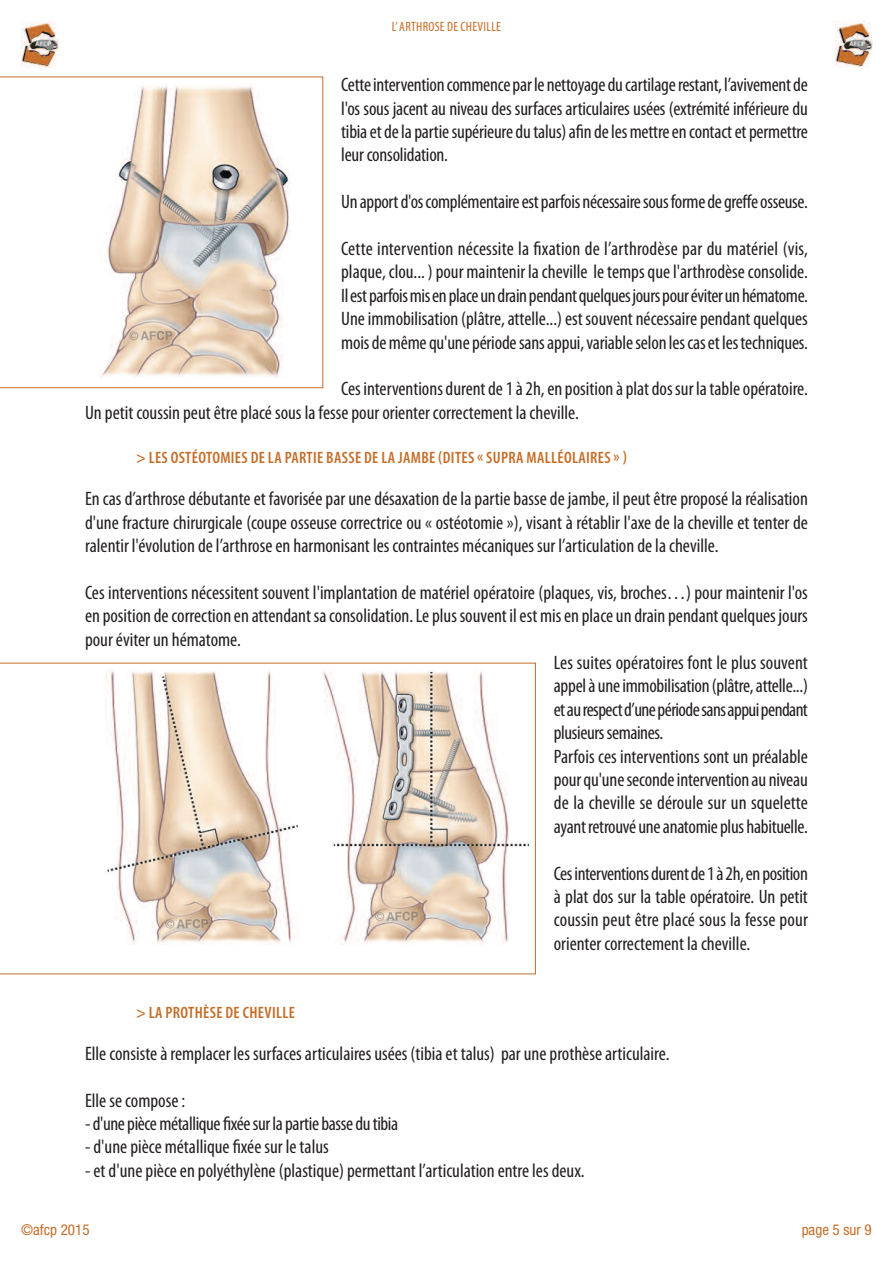
<style>
.page{position:relative;width:893px;height:1263px;background:#fff}
.page>*{position:absolute;margin:0;border:0;box-sizing:border-box;transform-origin:0 0}
.t1{font:condensed 19.5px/23.4px "Myriad Pro";color:#231f20;text-align:justify}
.t2{font:condensed 19.5px "Myriad Pro";letter-spacing:-.02em;color:#231f20}
.t3{font:condensed 19.5px "Myriad Pro";letter-spacing:-.03em;color:#231f20}
.t4{font:600 condensed 16.5px "Myriad Pro";letter-spacing:.02em;color:#c56d28}
.t5{font:condensed 15px "Helvetica Neue";color:#c56d28}
.t6{font:condensed 13.5px "Myriad Pro";letter-spacing:.02em;color:#c56d28}
</style>
<div class="page">
<img style="left:21px;top:21px;width:37px;height:46px">
<img style="left:835px;top:21px;width:37px;height:46px">
<svg style="left:0;top:77px;width:323px;height:311px"></svg>
<svg style="left:0;top:663px;width:536px;height:311px"></svg>
<p class="t6" style="left:392px;top:22px;width:111px">L’ Arthrose de CheviLLe</p>
<p class="t1" style="left:341px;top:75px;width:468px">Cette intervention commence par le nettoyage du cartilage restant, l’avivement de l'os sous jacent au niveau des surfaces articulaires usées (extrémité inférieure du tibia et de la partie supérieure du talus) afin de les mettre en contact et permettre leur consolidation.</p>
<p class="t1" style="left:341px;top:192px;width:468px">Un apport d'os complémentaire est parfois nécessaire sous forme de greffe osseuse.</p>
<p class="t1" style="left:341px;top:238px;width:468px">Cette intervention nécessite la fixation de l’arthrodèse par du matériel (vis, plaque, clou... ) pour maintenir la cheville le temps que l'arthrodèse consolide. il est parfois mis en place un drain pendant quelques jours pour éviter un hématome.<br>Une immobilisation (plâtre, attelle...) est souvent nécessaire pendant quelques mois de même qu'une période sans appui, variable selon les cas et les techniques.</p>
<p class="t1" style="left:85px;top:379px;width:724px;text-indent:256px">Ces interventions durent de 1 à 2h, en position à plat dos sur la table opératoire.<br>Un petit coussin peut être placé sous la fesse pour orienter correctement la cheville.</p>
<p class="t4" style="left:136px;top:452px;width:492px">&gt; LES OSTÉOTOMIES DE LA PARTIE BASSE DE LA JAMBE (DITES « SUPRA MALLÉOLAIRES » )</p>
<p class="t1" style="left:85px;top:489px;width:724px">en cas d’arthrose débutante et favorisée par une désaxation de la partie basse de jambe, il peut être proposé la réalisation d'une fracture chirurgicale (coupe osseuse correctrice ou « ostéotomie »), visant à rétablir l'axe de la cheville et tenter de ralentir l'évolution de l’arthrose en harmonisant les contraintes mécaniques sur l’articulation de la cheville.</p>
<p class="t1" style="left:85px;top:582px;width:724px">Ces interventions nécessitent souvent l'implantation de matériel opératoire (plaques, vis, broches…) pour maintenir l'os</p>
<p class="t1" style="left:85px;top:606px;width:724px">en position de correction en attendant sa consolidation. Le plus souvent il est mis en place un drain pendant quelques jours</p>
<p class="t1" style="left:85px;top:629px;width:157px">pour éviter un hématome.</p>
<p class="t1" style="left:554px;top:652px;width:256px">Les suites opératoires font le plus souvent</p>
<p class="t1" style="left:554px;top:676px;width:256px">appel à une immobilisation (plâtre, attelle...)</p>
<p class="t3" style="left:554px;top:702px;width:256px">et au respect d’une période sans appui pendant</p>
<p class="t2" style="left:554px;top:726px;width:111px">plusieurs semaines.</p>
<p class="t1" style="left:554px;top:746px;width:256px">Parfois ces interventions sont un préalable</p>
<p class="t1" style="left:554px;top:769px;width:256px">pour qu'une seconde intervention au niveau</p>
<p class="t1" style="left:554px;top:793px;width:256px">de la cheville se déroule sur un squelette</p>
<p class="t1" style="left:554px;top:816px;width:256px">ayant retrouvé une anatomie plus habituelle.</p>
<p class="t1" style="left:554px;top:863px;width:256px">Ces interventions durent de 1 à 2h, en position à plat dos sur la table opératoire. Un petit coussin peut être placé sous la fesse pour orienter correctement la cheville.</p>
<p class="t4" style="left:136px;top:1006px;width:160px">&gt; LA PROTHÈSE DE CHEVILLE</p>
<p class="t1" style="left:85px;top:1043px;width:586px">elle consiste à remplacer les surfaces articulaires usées (tibia et talus) par une prothèse articulaire.</p>
<p class="t1" style="left:85px;top:1090px;width:102px">elle se compose :</p>
<p class="t2" style="left:85px;top:1116px;width:315px">- d'une pièce métallique fixée sur la partie basse du tibia</p>
<p class="t1" style="left:85px;top:1137px;width:245px">- d'une pièce métallique fixée sur le talus</p>
<p class="t1" style="left:85px;top:1160px;width:501px">- et d'une pièce en polyéthylène (plastique) permettant l’articulation entre les deux.</p>
<p class="t5" style="left:21px;top:1225px;width:70px">©afcp 2015</p>
<p class="t5" style="left:802px;top:1225px;width:72px">page 5 sur 9</p>
</div>
